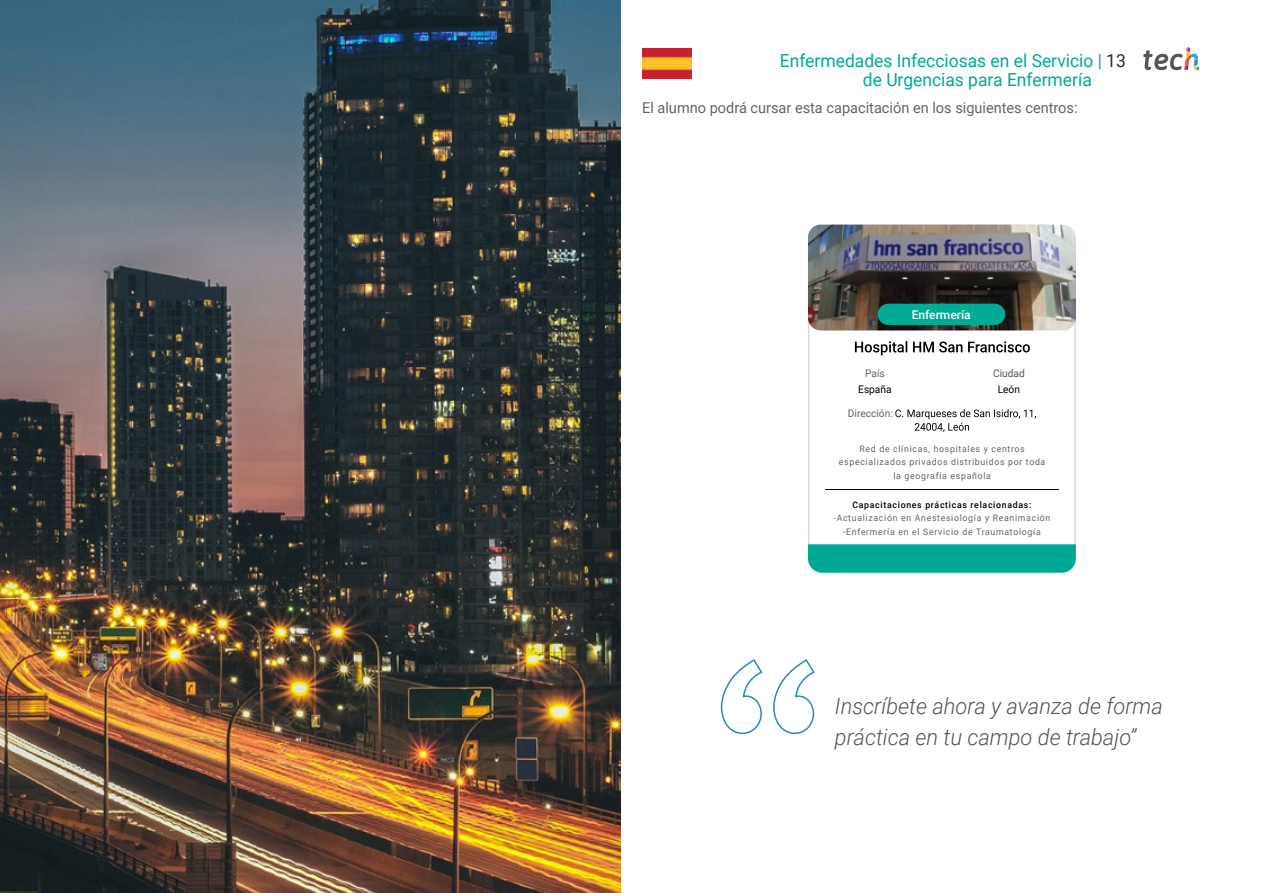
<style>
.page{position:relative;width:1263px;height:893px;background:#fff}
.page>*{position:absolute;margin:0;border:0;box-sizing:border-box;transform-origin:0 0}
.t1{font:italic 300 22.5px/31.5px "Roboto";color:#52555b}
.t2{font:18px/19.5px "Roboto";color:#00a996}
.t3{font:15px "Roboto";color:#61646a}
.t4{font:500 12px "Roboto";color:#fff}
.t5{font:10.5px "Roboto";color:#61646a}
.t6{font:10.5px "Roboto";color:#000}
.t7{font:10.5px "Roboto";color:#52555b}
.t8{font:9px/13.5px "Roboto";letter-spacing:.08em;color:#61646a;text-align:center}
.t9{font:500 9px "Roboto";letter-spacing:.08em;color:#000}
.s1{color:#312e20}
</style>
<div class="page">
<svg style="left:720px;top:659px;width:95px;height:76px"></svg>
<img style="left:0;top:0;width:621px;height:893px">
<img style="left:642px;top:48px;width:49px;height:31px">
<svg style="left:1143px;top:47px;width:56px;height:24px"></svg>
<svg style="left:808px;top:224px;width:268px;height:320px"></svg>
<img style="left:808px;top:225px;width:268px;height:105px">
<div style="left:878px;top:304px;width:127px;height:21px;background:#00ab97;border-radius:11px"></div>
<svg style="left:808px;top:544px;width:268px;height:29px;background:#07ab99"></svg>
<svg style="left:855px;top:341px;width:175px;height:14px"></svg>
<svg style="left:895px;top:409px;width:141px;height:23px"></svg>
<hr style="left:825px;top:489px;width:234px;height:1px;background:#000">
<h2 class="t2" style="left:863px;top:50px;width:264px;text-indent:-83px">Enfermedades Infecciosas en el Servicio | <span class="s1">13 </span>de Urgencias para Enfermería</h2>
<h3 class="t3" style="left:642px;top:97px;width:437px">El alumno podrá cursar esta capacitación en los siguientes centros:</h3>
<p class="t5" style="left:865px;top:366px;width:21px">País</p>
<p class="t6" style="left:858px;top:382px;width:35px">España</p>
<h3 class="t4" style="left:912px;top:306px;width:60px">Enfermería</h3>
<p class="t7" style="left:993px;top:366px;width:33px">Ciudad</p>
<p class="t6" style="left:998px;top:382px;width:24px">León</p>
<p class="t5" style="left:848px;top:406px;width:46px">Dirección:</p>
<p class="t8" style="left:839px;top:441px;width:208px">Red de clínicas, hospitales y centros especializados privados distribuidos por toda la geografía española</p>
<p class="t9" style="left:852px;top:499px;width:180px">Capacitaciones prácticas relacionadas:</p>
<p class="t8" style="left:833px;top:511px;width:218px">-Actualización en Anestesiología y Reanimación -Enfermería en el Servicio de Traumatología</p>
<h1 class="t1" style="left:835px;top:689px;width:329px">Inscríbete ahora y avanza de forma práctica en tu campo de trabajo”</h1>
</div>
